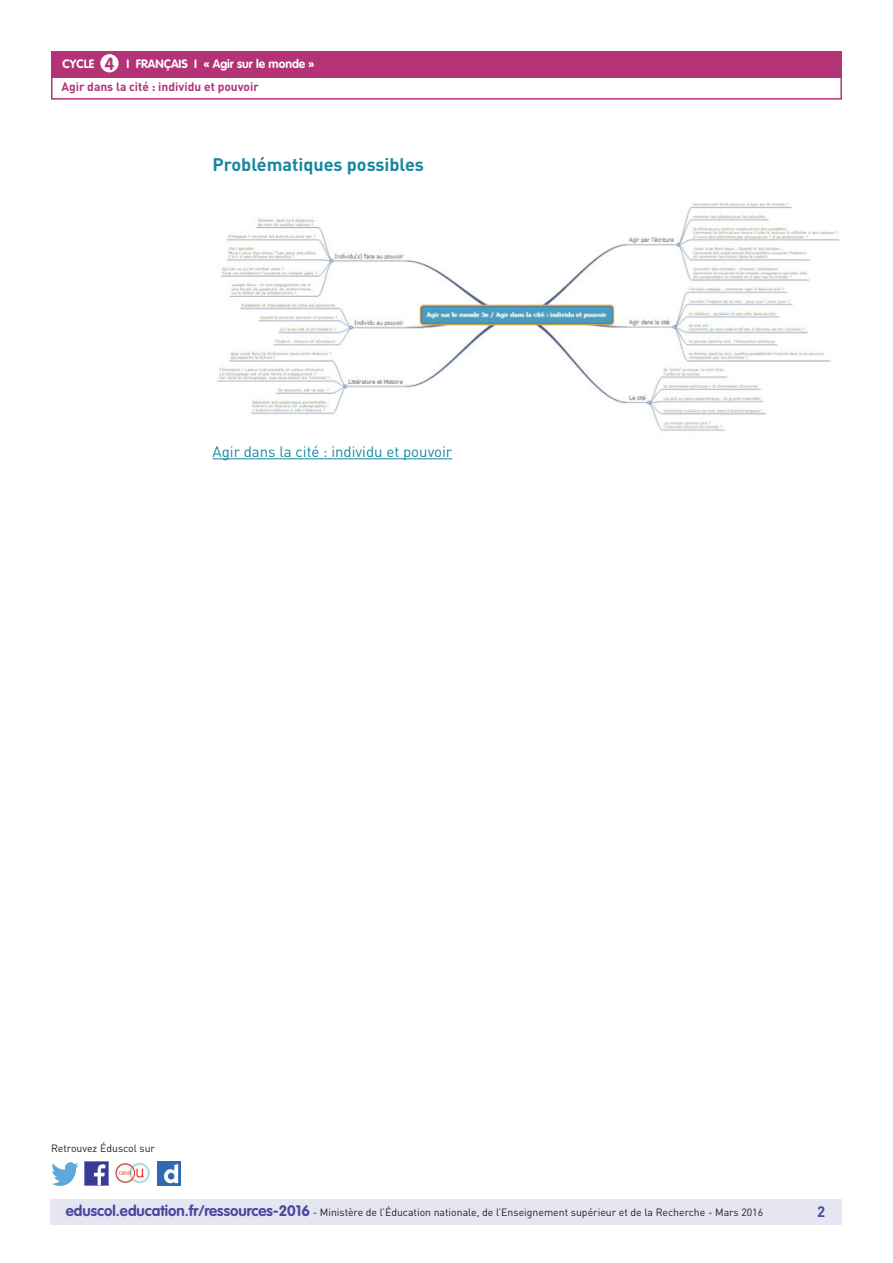
<style>
.page{position:relative;width:893px;height:1263px;background:#fff}
.page>*{position:absolute;margin:0;border:0;box-sizing:border-box;transform-origin:0 0}
.t1{font:700 18px "DIN Pro";color:#16879f}
.t2{font:15px "DIN Pro";color:#16879f}
.t3{font:700 15px "DIN Pro";color:#4a489e}
.t4{font:700 12px "VAG Rounded Std";color:#fff}
.t5{font:700 12px "DIN Pro";color:#b43376}
.t6{font:10.5px "DIN Pro";color:#231f20}
.s1{font-size:17.25px;color:#b43376}
.s2{font-family:"VAG Rounded Std";font-weight:700;font-size:15px;color:#4a489e}
</style>
<div class="page">
<div style="left:50px;top:1199px;width:791px;height:26px;background:#e6e5f2"></div>
<div style="left:51px;top:51px;width:791px;height:27px;background:#b43376"></div>
<div style="left:100px;top:54px;width:19px;height:18px;background:#fff;border-radius:50%"></div>
<div style="left:51px;top:75px;width:791px;height:25px;border:2px solid #b43376"></div>
<img style="left:85px;top:1162px;width:23px;height:23px">
<img style="left:51px;top:1163px;width:28px;height:22px">
<img style="left:158px;top:1162px;width:22px;height:23px">
<img style="left:115px;top:1163px;width:35px;height:21px">
<hr style="left:213px;top:458px;width:239px;height:1px;background:#16879f">
<img style="left:217px;top:203px;width:623px;height:228px">
<p class="t4" style="left:63px;top:57px;width:253px">CYCLE <span class="s1">4</span> I Français I « Agir sur le monde »</p>
<p class="t5" style="left:61px;top:79px;width:199px">Agir dans la cité : individu et pouvoir</p>
<h1 class="t1" style="left:213px;top:153px;width:213px">Problématiques possibles</h1>
<h2 class="t2" style="left:213px;top:442px;width:241px">Agir dans la cité : individu et pouvoir</h2>
<p class="t6" style="left:51px;top:1141px;width:106px">Retrouvez Éduscol sur</p>
<p class="t6" style="left:66px;top:1205px;width:699px"><span class="s2">eduscol.education.fr/ressources-2016</span> - Ministère de l’Éducation nationale, de l’Enseignement supérieur et de la Recherche - Mars 2016</p>
<h2 class="t3" style="left:817px;top:1201px;width:10px">2</h2>
</div>
